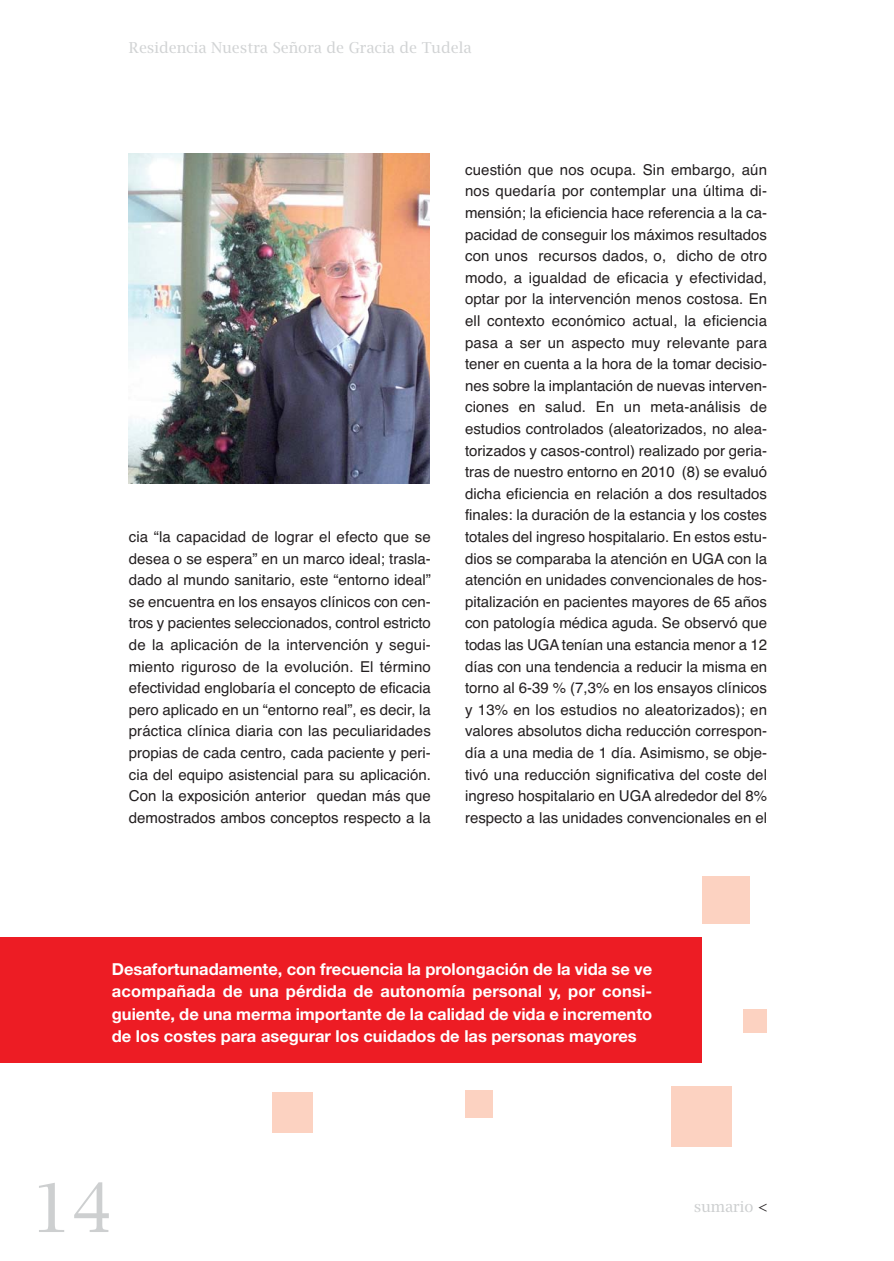
<style>
.page{position:relative;width:894px;height:1261px;background:#fff}
.page>*{position:absolute;margin:0;border:0;box-sizing:border-box;transform-origin:0 0}
.t1{font:67.65px "Lucida Bright";color:#cdcfd0}
.t2{font:700 16.5px/22.5px "Helvetica Neue";color:#fff;text-align:justify}
.t3{font:15px/21.6px "Helvetica";color:#231f20;text-align:justify}
.t4{font:15px "Lucida Bright";color:#d1d3d4}
.t5{font:15px "Lucida Bright";color:#cdcfd0}
.s1{color:#231f20}
</style>
<div class="page">
<div style="left:0;top:937px;width:701px;height:126px;background:#ed1c24"></div>
<div style="left:670px;top:1086px;width:61px;height:60px;background:#fcd2c1"></div>
<div style="left:272px;top:1092px;width:41px;height:41px;background:#fcd2c1"></div>
<div style="left:465px;top:1090px;width:27px;height:27px;background:#fcd2c1"></div>
<div style="left:702px;top:876px;width:48px;height:48px;background:#fcd2c1"></div>
<div style="left:743px;top:1009px;width:24px;height:24px;background:#fcd2c1"></div>
<img style="left:129px;top:153px;width:301px;height:330px">
<p class="t4" style="left:129px;top:42px;width:344px">Residencia Nuestra Señora de Gracia de Tudela</p>
<p class="t3" style="left:129px;top:527px;width:303px">cia “la capacidad de lograr el efecto que se desea o se espera” en un marco ideal; trasla&shy;dado al mundo sanitario, este “entorno ideal” se encuentra en los ensayos clínicos con cen&shy;tros y pacientes seleccionados, control estricto de la aplicación de la intervención y segui&shy;miento riguroso de la evolución. El término efectividad englobaría el concepto de eficacia pero aplicado en un “entorno real”, es decir, la práctica clínica diaria con las peculiaridades propias de cada centro, cada paciente y peri&shy;cia del equipo asistencial para su aplicación.<br>Con la exposición anterior quedan más que demostrados ambos conceptos respecto a la</p>
<p class="t3" style="left:465px;top:160px;width:303px">cuestión que nos ocupa. Sin embargo, aún nos quedaría por contemplar una última di&shy;mensión; la eficiencia hace referencia a la ca&shy;pacidad de conseguir los máximos resultados con unos recursos dados, o, dicho de otro modo, a igualdad de eficacia y efectividad, optar por la intervención menos costosa. En ell contexto económico actual, la eficiencia pasa a ser un aspecto muy relevante para tener en cuenta a la hora de la tomar decisio&shy;nes sobre la implantación de nuevas interven&shy;ciones en salud. En un meta-análisis de estudios controlados (aleatorizados, no alea&shy;torizados y casos-control) realizado por geria&shy;tras de nuestro entorno en 2010 (8) se evaluó dicha eficiencia en relación a dos resultados finales: la duración de la estancia y los costes totales del ingreso hospitalario. En estos estu&shy;dios se comparaba la atención en UGA con la atención en unidades convencionales de hos&shy;pitalización en pacientes mayores de 65 años con patología médica aguda. Se observó que todas las UGA tenían una estancia menor a 12 días con una tendencia a reducir la misma en torno al 6-39 % (7,3% en los ensayos clínicos y 13% en los estudios no aleatorizados); en valores absolutos dicha reducción correspon&shy;día a una media de 1 día. Asimismo, se obje&shy;tivó una reducción significativa del coste del ingreso hospitalario en UGA alrededor del 8% respecto a las unidades convencionales en el</p>
<p class="t2" style="left:112px;top:959px;width:542px">Desafortunadamente, con frecuencia la prolongación de la vida se ve acompañada de una pérdida de autonomía personal y, por consi&shy;guiente, de una merma importante de la calidad de vida e incremento de los costes para asegurar los cuidados de las personas mayores</p>
<h1 class="t1" style="left:31px;top:1180px;width:84px">14</h1>
<p class="t5" style="left:693px;top:1200px;width:75px">sumario <span class="s1">&lt;</span></p>
</div>
